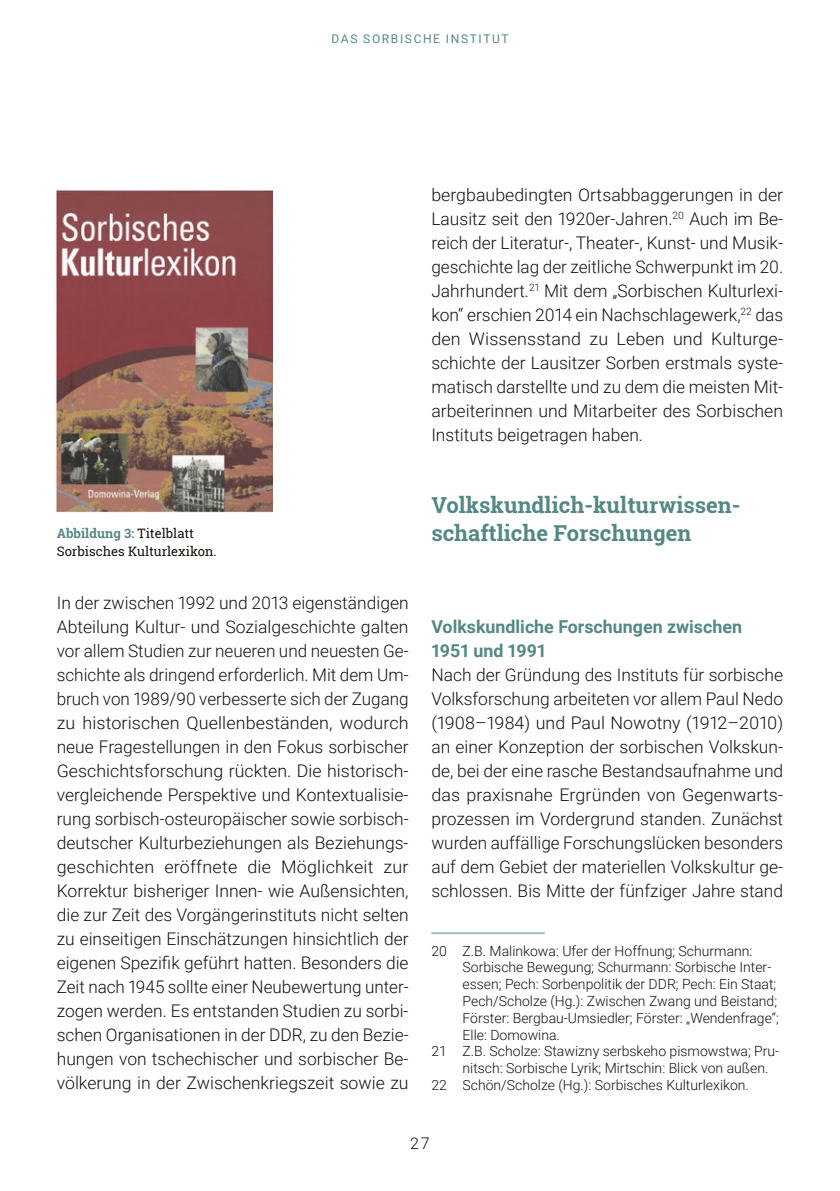
<style>
.page{position:relative;width:840px;height:1191px;background:#fff}
.page>*{position:absolute;margin:0;border:0;box-sizing:border-box;transform-origin:0 0}
.H2-Headline2{font:700 22px/28px "Roboto Slab";color:#548885}
.H3-Headline3{font:700 17.8px/24px "Roboto";color:#548885}
.Lauftext{font:300 17.4px/24px "Roboto";color:#12120d;text-align:justify}
.t1{font:300 16px "Roboto";color:#12120d}
.Fussnote{font:300 14px/16.8px "Roboto";color:#12120d}
.t2{font:13px/18px "Roboto Slab";color:#12120d}
.t3{font:12px "Roboto";letter-spacing:.135em;color:#548885}
.s1{font-family:"Roboto Slab Bold 2";color:#548885}
.s2{font-family:"Roboto Light 2";font-weight:400}
.s3{font-family:"Roboto Bold 2";font-weight:400}
</style>
<div class="page">
<hr style="left:431px;top:932px;width:113px;height:1px;background:#548885">
<img style="left:56px;top:190px;width:216px;height:323px">
<p class="t3" style="left:331px;top:30px;width:78px">DAS SORBISCHE</p>
<p class="t3" style="left:445px;top:30px;width:14px">INSTITUT</p>
<p class="t2" style="left:57px;top:524px;width:161px"><span class="s1">Abbildung 3:</span> Titelblatt<br>Sorbisches Kulturlexikon.</p>
<p class="Lauftext" style="left:57px;top:590px;width:353px"><span class="s2">In der zwischen 1992 und 2013 eigenständigen </span>Abteilung Kultur- und Sozialgeschichte galten <span class="s2">vor allem Studien zur neueren und neuesten Ge&shy;</span>schichte als dringend erforderlich. Mit dem Um&shy;<span class="s2">bruch von 1989/90 verbesserte sich der Zugang </span>zu historischen Quellenbeständen, wodurch neue Fragestellungen in den Fokus sorbischer Geschichtsforschung rückten. Die historisch&shy;<span class="s2">vergleichende Perspektive und Kontextualisie&shy;</span>rung sorbisch-osteuropäischer sowie sorbisch&shy;deutscher Kulturbeziehungen als Beziehungs&shy;geschichten eröffnete die Möglichkeit zur Korrektur bisheriger Innen- wie Außensichten, die zur Zeit des Vorgängerinstituts nicht selten zu einseitigen Einschätzungen hinsichtlich der <span class="s2">eigenen Spezifik geführt hatten. Besonders die Zeit nach 1945 sollte einer Neubewertung unter&shy;</span>zogen werden. Es entstanden Studien zu sorbi&shy;schen Organisationen in der DDR, zu den Bezie&shy;<span class="s2">hungen von tschechischer und sorbischer Be&shy;völkerung in der Zwischenkriegszeit sowie zu</span></p>
<p class="Lauftext" style="left:431px;top:182px;width:353px">bergbaubedingten Ortsabbaggerungen in der <span class="s2">Lausitz seit den 1920er-Jahren.</span><sup>20</sup> Auch im Be&shy;reich der Literatur-, Theater-, Kunst- und Musik&shy;<span class="s2">geschichte lag der zeitliche Schwerpunkt im 20.<br></span>Jahrhundert.<sup>21</sup> Mit dem „Sorbischen Kulturlexi&shy;<span class="s2">kon“ erschien 2014 ein Nachschlagewerk,</span><sup>22</sup> das den Wissensstand zu Leben und Kulturge&shy;schichte der Lausitzer Sorben erstmals syste&shy;matisch darstellte und zu dem die meisten Mit&shy;arbeiterinnen und Mitarbeiter des Sorbischen Instituts beigetragen haben.</p>
<h2 class="H2-Headline2" style="left:431px;top:490px;width:310px">Volkskundlich-kulturwissen&shy;schaftliche Forschungen</h2>
<h3 class="H3-Headline3" style="left:431px;top:614px;width:312px">Volkskundliche Forschungen zwischen<br><span class="s3">1951 und 1991</span></h3>
<p class="Lauftext" style="left:431px;top:662px;width:353px"><span class="s2">Nach der Gründung des Instituts für sorbische Volksforschung arbeiteten vor allem Paul Nedo (1908–1984) und Paul Nowotny (1912–2010) </span>an einer Konzeption der sorbischen Volkskun&shy;de, bei der eine rasche Bestandsaufnahme und <span class="s2">das praxisnahe Ergründen von Gegenwarts&shy;</span>prozessen im Vordergrund standen. Zunächst wurden auffällige Forschungslücken besonders auf dem Gebiet der materiellen Volkskultur ge&shy;schlossen. Bis Mitte der fünfziger Jahre stand</p>
<p class="Fussnote" style="left:462px;top:941px;width:317px;text-indent:-31px">20 Z.B. Malinkowa: Ufer der Hoffnung; Schurmann:<br>Sorbische Bewegung; Schurmann: Sorbische Inter&shy;essen; Pech: Sorbenpolitik der DDR; Pech: Ein Staat; Pech/Scholze (Hg.): Zwischen Zwang und Beistand; Förster: Bergbau-Umsiedler; Förster: „Wendenfrage“; Elle: Domowina.</p>
<p class="Fussnote" style="left:462px;top:1042px;width:318px;text-indent:-31px">21 Z.B. Scholze: Stawizny serbskeho pismowstwa; Pru&shy;<span class="s2">nitsch: Sorbische Lyrik; Mirtschin: Blick von außen.</span></p>
<p class="Fussnote" style="left:431px;top:1076px;width:319px">22 Schön/Scholze (Hg.): Sorbisches Kulturlexikon.</p>
<p class="t1" style="left:410px;top:1132px;width:21px">27</p>
</div>
